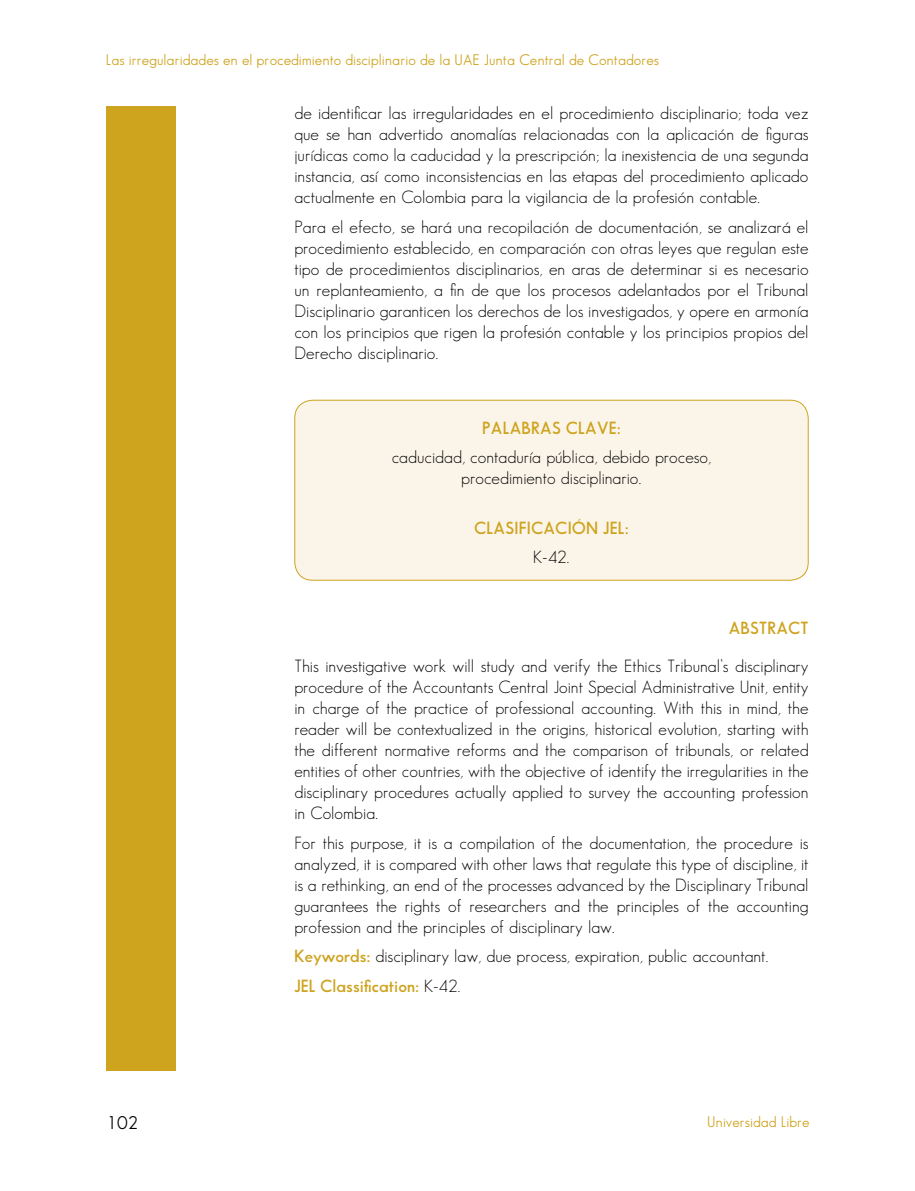
<style>
.page{position:relative;width:915px;height:1191px;background:#fff}
.page>*{position:absolute;margin:0;border:0;box-sizing:border-box;transform-origin:0 0}
.t1{font:18px "Sans Serif Book FLF";color:#000}
.t2{font:17.25px/21px "Sans Serif FLF";color:#000;text-align:justify}
.t3{font:600 17.25px "Sans Serif FLF";letter-spacing:.015em;color:#cea31e}
.t4{font:15px "Sans Serif Book FLF";color:#cea31e}
.s1{font-weight:600;color:#cea31e}
</style>
<div class="page">
<div style="left:295px;top:400px;width:512px;height:180px;background:#fbf5e9;border-radius:18px"></div>
<div style="left:294px;top:400px;width:514px;height:180px;border:1px solid #cea31e;border-radius:18px"></div>
<div style="left:106px;top:106px;width:70px;height:965px;background:#cea31e"></div>
<p class="t4" style="left:106px;top:51px;width:554px">Las irregularidades en el procedimiento disciplinario de la UAE Junta Central de Contadores</p>
<p class="t2" style="left:294px;top:102px;width:515px">de identificar las irregularidades en el procedimiento disciplinario; toda vez que se han advertido anomalías relacionadas con la aplicación de figuras jurídicas como la caducidad y la prescripción; la inexistencia de una segunda instancia, así como inconsistencias en las etapas del procedimiento aplicado actualmente en Colombia para la vigilancia de la profesión contable.</p>
<p class="t2" style="left:294px;top:216px;width:515px">Para el efecto, se hará una recopilación de documentación, se analizará el procedimiento establecido, en comparación con otras leyes que regulan este tipo de procedimientos disciplinarios, en aras de determinar si es necesario un replanteamiento, a fin de que los procesos adelantados por el Tribunal Disciplinario garanticen los derechos de los investigados, y opere en armonía con los principios que rigen la profesión contable y los principios propios del Derecho disciplinario.</p>
<p class="t3" style="left:482px;top:418px;width:20px">PALABRAS</p>
<p class="t3" style="left:565px;top:418px;width:11px">CLAVE</p>
<p class="t3" style="left:616px;top:418px;width:6px">:</p>
<p class="t2" style="left:391px;top:446px;width:321px;text-align:center">caducidad, contaduría pública, debido proceso, procedimiento disciplinario.</p>
<p class="t3" style="left:474px;top:518px;width:23px">CLASIFICACIÓN</p>
<p class="t3" style="left:603px;top:518px;width:27px">JEL:</p>
<p class="t2" style="left:533px;top:546px;width:38px">K-42.</p>
<p class="t3" style="left:728px;top:618px;width:23px">ABSTRACT</p>
<p class="t2" style="left:294px;top:655px;width:515px">This investigative work will study and verify the Ethics Tribunal’s disciplinary procedure of the Accountants Central Joint Special Administrative Unit, entity in charge of the practice of professional accounting. With this in mind, the reader will be contextualized in the origins, historical evolution, starting with the different normative reforms and the comparison of tribunals, or related entities of other countries, with the objective of identify the irregularities in the disciplinary procedures actually applied to survey the accounting profession in Colombia.</p>
<p class="t2" style="left:294px;top:832px;width:515px">For this purpose, it is a compilation of the documentation, the procedure is analyzed, it is compared with other laws that regulate this type of discipline, it is a rethinking, an end of the processes advanced by the Disciplinary Tribunal guarantees the rights of researchers and the principles of the accounting profession and the principles of disciplinary law.</p>
<p class="t2" style="left:294px;top:941px;width:475px;line-height:29.5px"><span class="s1">KEYWORDS:</span> disciplinary law, due process, expiration, public accountant.<br><span class="s1">JEL CLASSIFICATION:</span> K-42.</p>
<p class="t1" style="left:106px;top:1112px;width:33px">102</p>
<p class="t4" style="left:707px;top:1112px;width:104px">Universidad Libre</p>
</div>
